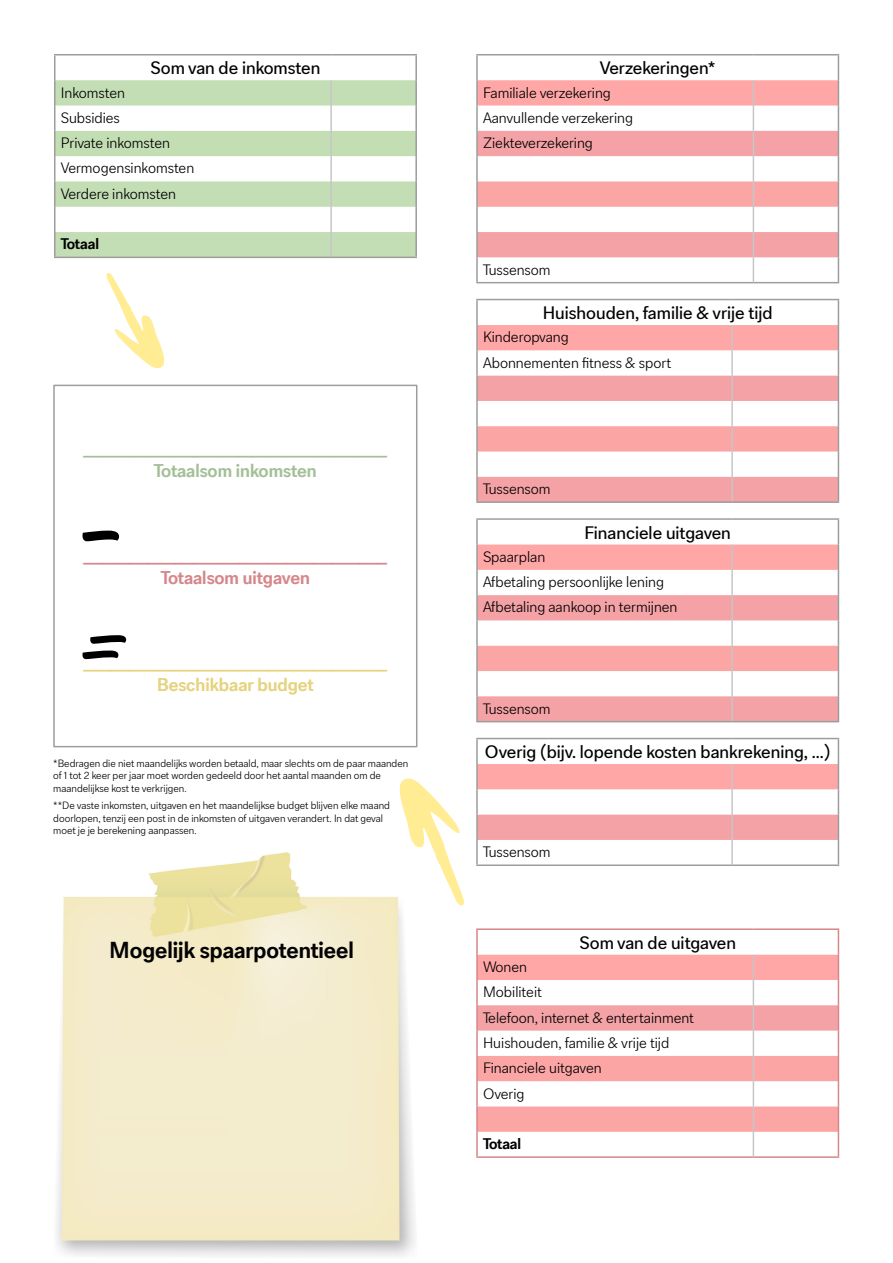
<style>
.page{position:relative;width:893px;height:1263px;background:#fff}
.page>*{position:absolute;margin:0;border:0;box-sizing:border-box;transform-origin:0 0}
.t1{font:700 22.5px "CA Sans Pro";color:#020203}
.t2{font:18px "CA Sans Pro";color:#000}
.t3{font:700 18px/21.6px "CA Sans Pro";color:#a5c098;text-align:center}
.t4{font:700 18px/21.6px "CA Sans Pro";color:#d5878b;text-align:center}
.t5{font:700 18px/21.6px "CA Sans Pro";color:#e5d37e;text-align:center}
.t6{font:300 15px/25.3px "CA Sans Pro";color:#000}
.t7{font:700 15px "CA Sans Pro";color:#000}
.t8{font:300 10.5px/12.6px "CA Sans Pro";color:#000}
</style>
<div class="page">
<hr style="left:476px;top:54px;width:277px;height:2px;background:#9d9d9c">
<hr style="left:476px;top:56px;width:2px;height:24px;background:#9d9d9c">
<hr style="left:753px;top:54px;width:86px;height:2px;background:#9d9d9c">
<hr style="left:476px;top:80px;width:2px;height:26px;background:#9d9d9c">
<hr style="left:476px;top:106px;width:2px;height:25px;background:#9d9d9c">
<hr style="left:476px;top:131px;width:2px;height:25px;background:#9d9d9c">
<hr style="left:476px;top:156px;width:2px;height:25px;background:#9d9d9c">
<hr style="left:476px;top:181px;width:2px;height:26px;background:#9d9d9c">
<hr style="left:476px;top:207px;width:2px;height:25px;background:#9d9d9c">
<hr style="left:476px;top:232px;width:2px;height:25px;background:#9d9d9c">
<hr style="left:476px;top:257px;width:2px;height:25px;background:#9d9d9c">
<svg style="left:477px;top:56px;width:362px;height:226px"></svg>
<hr style="left:476px;top:282px;width:277px;height:1px;background:#9d9d9c">
<hr style="left:753px;top:282px;width:86px;height:1px;background:#9d9d9c">
<hr style="left:476px;top:299px;width:256px;height:1px;background:#9d9d9c">
<hr style="left:476px;top:300px;width:2px;height:25px;background:#9d9d9c">
<hr style="left:732px;top:299px;width:107px;height:1px;background:#9d9d9c">
<hr style="left:476px;top:325px;width:2px;height:25px;background:#9d9d9c">
<hr style="left:476px;top:350px;width:2px;height:26px;background:#9d9d9c">
<hr style="left:476px;top:376px;width:2px;height:25px;background:#9d9d9c">
<hr style="left:476px;top:401px;width:2px;height:25px;background:#9d9d9c">
<hr style="left:476px;top:426px;width:2px;height:26px;background:#9d9d9c">
<hr style="left:476px;top:452px;width:2px;height:25px;background:#9d9d9c">
<hr style="left:476px;top:477px;width:2px;height:24px;background:#9d9d9c">
<svg style="left:477px;top:300px;width:362px;height:201px"></svg>
<hr style="left:476px;top:501px;width:256px;height:2px;background:#9d9d9c">
<hr style="left:732px;top:501px;width:107px;height:2px;background:#9d9d9c">
<hr style="left:476px;top:518px;width:256px;height:2px;background:#9d9d9c">
<hr style="left:476px;top:520px;width:2px;height:24px;background:#9d9d9c">
<hr style="left:732px;top:518px;width:107px;height:2px;background:#9d9d9c">
<hr style="left:476px;top:544px;width:2px;height:26px;background:#9d9d9c">
<hr style="left:476px;top:570px;width:2px;height:25px;background:#9d9d9c">
<hr style="left:476px;top:595px;width:2px;height:25px;background:#9d9d9c">
<hr style="left:476px;top:620px;width:2px;height:26px;background:#9d9d9c">
<hr style="left:476px;top:646px;width:2px;height:25px;background:#9d9d9c">
<hr style="left:476px;top:671px;width:2px;height:25px;background:#9d9d9c">
<hr style="left:476px;top:696px;width:2px;height:25px;background:#9d9d9c">
<svg style="left:477px;top:520px;width:362px;height:201px"></svg>
<hr style="left:476px;top:721px;width:256px;height:1px;background:#9d9d9c">
<hr style="left:732px;top:721px;width:107px;height:1px;background:#9d9d9c">
<hr style="left:476px;top:738px;width:256px;height:1px;background:#9d9d9c">
<hr style="left:476px;top:739px;width:2px;height:25px;background:#9d9d9c">
<hr style="left:732px;top:738px;width:107px;height:1px;background:#9d9d9c">
<hr style="left:476px;top:764px;width:2px;height:25px;background:#9d9d9c">
<hr style="left:476px;top:789px;width:2px;height:26px;background:#9d9d9c">
<hr style="left:476px;top:815px;width:2px;height:25px;background:#9d9d9c">
<hr style="left:476px;top:840px;width:2px;height:24px;background:#9d9d9c">
<svg style="left:477px;top:739px;width:362px;height:125px"></svg>
<hr style="left:476px;top:864px;width:256px;height:2px;background:#9d9d9c">
<hr style="left:732px;top:864px;width:107px;height:2px;background:#9d9d9c">
<svg style="left:56px;top:80px;width:359px;height:26px;background:#c4deb6"></svg>
<div style="left:56px;top:131px;width:359px;height:25px;background:#c4deb4"></div>
<svg style="left:56px;top:181px;width:359px;height:76px"></svg>
<hr style="left:330px;top:106px;width:2px;height:25px;background:#c6c6c6">
<hr style="left:330px;top:131px;width:2px;height:25px;background:#c6c6c6">
<hr style="left:330px;top:156px;width:2px;height:25px;background:#c6c6c6">
<hr style="left:330px;top:181px;width:2px;height:26px;background:#c6c6c6">
<hr style="left:330px;top:207px;width:2px;height:25px;background:#c6c6c6">
<hr style="left:330px;top:232px;width:2px;height:25px;background:#c6c6c6">
<hr style="left:330px;top:80px;width:2px;height:26px;background:#c6c6c6">
<hr style="left:54px;top:54px;width:277px;height:2px;background:#9d9d9c">
<hr style="left:54px;top:56px;width:2px;height:24px;background:#9d9d9c">
<hr style="left:331px;top:54px;width:86px;height:2px;background:#9d9d9c">
<hr style="left:415px;top:56px;width:2px;height:24px;background:#9d9d9c">
<hr style="left:54px;top:80px;width:2px;height:26px;background:#9d9d9c">
<hr style="left:415px;top:80px;width:2px;height:26px;background:#9d9d9c">
<hr style="left:54px;top:106px;width:2px;height:25px;background:#9d9d9c">
<hr style="left:415px;top:106px;width:2px;height:25px;background:#9d9d9c">
<hr style="left:54px;top:131px;width:2px;height:25px;background:#9d9d9c">
<hr style="left:415px;top:131px;width:2px;height:25px;background:#9d9d9c">
<hr style="left:54px;top:156px;width:2px;height:25px;background:#9d9d9c">
<hr style="left:415px;top:156px;width:2px;height:25px;background:#9d9d9c">
<hr style="left:54px;top:181px;width:2px;height:26px;background:#9d9d9c">
<hr style="left:415px;top:181px;width:2px;height:26px;background:#9d9d9c">
<hr style="left:54px;top:207px;width:2px;height:25px;background:#9d9d9c">
<hr style="left:415px;top:207px;width:2px;height:25px;background:#9d9d9c">
<hr style="left:54px;top:232px;width:2px;height:25px;background:#9d9d9c">
<hr style="left:415px;top:232px;width:2px;height:25px;background:#9d9d9c">
<hr style="left:54px;top:257px;width:277px;height:1px;background:#9d9d9c">
<hr style="left:331px;top:257px;width:86px;height:1px;background:#9d9d9c">
<hr style="left:476px;top:928px;width:277px;height:2px;background:#d5878b">
<hr style="left:476px;top:930px;width:2px;height:25px;background:#d5878b">
<hr style="left:753px;top:928px;width:86px;height:2px;background:#d5878b">
<hr style="left:476px;top:955px;width:2px;height:25px;background:#d5878b">
<hr style="left:476px;top:980px;width:2px;height:25px;background:#d5878b">
<hr style="left:476px;top:1005px;width:2px;height:25px;background:#d5878b">
<hr style="left:476px;top:1030px;width:2px;height:26px;background:#d5878b">
<hr style="left:476px;top:1056px;width:2px;height:25px;background:#d5878b">
<hr style="left:476px;top:1081px;width:2px;height:25px;background:#d5878b">
<hr style="left:476px;top:1106px;width:2px;height:26px;background:#d5878b">
<hr style="left:476px;top:1132px;width:2px;height:24px;background:#d5878b">
<svg style="left:477px;top:930px;width:362px;height:226px"></svg>
<hr style="left:476px;top:1156px;width:277px;height:2px;background:#d5878b">
<hr style="left:753px;top:1156px;width:86px;height:2px;background:#d5878b">
<svg style="left:106px;top:273px;width:59px;height:96px"></svg>
<svg style="left:399px;top:778px;width:65px;height:128px"></svg>
<div style="left:53px;top:385px;width:364px;height:362px;border:2px solid #9d9d9c"></div>
<svg style="left:82px;top:635px;width:44px;height:24px"></svg>
<svg style="left:82px;top:531px;width:37px;height:10px"></svg>
<img style="left:56px;top:853px;width:361px;height:404px">
<p class="t2" style="left:151px;top:57px;width:171px">Som van de inkomsten</p>
<p class="t6" style="left:61px;top:80px;width:135px">Inkomsten<br>Subsidies<br>Private inkomsten<br>Vermogensinkomsten<br>Verdere inkomsten</p>
<p class="t7" style="left:61px;top:235px;width:40px">Totaal</p>
<p class="t3" style="left:84px;top:438px;width:305px">_________________________________<br>Totaalsom inkomsten</p>
<p class="t4" style="left:84px;top:545px;width:305px">_________________________________<br>Totaalsom uitgaven</p>
<p class="t5" style="left:84px;top:652px;width:305px">_________________________________<br>Beschikbaar budget</p>
<p class="t8" style="left:53px;top:757px;width:357px">*Bedragen die niet maandelijks worden betaald, maar slechts om de paar maanden of 1 tot 2 keer per jaar moet worden gedeeld door het aantal maanden om de maandelijkse kost te verkrijgen.</p>
<p class="t8" style="left:53px;top:799px;width:338px">**De vaste inkomsten, uitgaven en het maandelijkse budget blijven elke maand doorlopen, tenzij een post in de inkomsten of uitgaven verandert. In dat geval moet je je berekening aanpassen.</p>
<h1 class="t1" style="left:110px;top:936px;width:246px">Mogelijk spaarpotentieel</h1>
<p class="t2" style="left:600px;top:57px;width:117px">Verzekeringen*</p>
<p class="t6" style="left:483px;top:80px;width:152px">Familiale verzekering<br>Aanvullende verzekering<br>Ziekteverzekering</p>
<p class="t6" style="left:483px;top:257px;width:69px">Tussensom</p>
<p class="t2" style="left:543px;top:302px;width:231px">Huishouden, familie &amp; vrije tijd</p>
<p class="t6" style="left:483px;top:324px;width:190px">Kinderopvang<br>Abonnementen fitness &amp; sport</p>
<p class="t6" style="left:483px;top:476px;width:69px">Tussensom</p>
<p class="t2" style="left:585px;top:521px;width:148px">Financiele uitgaven</p>
<p class="t6" style="left:483px;top:544px;width:196px">Spaarplan<br>Afbetaling persoonlijke lening<br>Afbetaling aankoop in termijnen</p>
<p class="t6" style="left:483px;top:696px;width:69px">Tussensom</p>
<p class="t2" style="left:485px;top:741px;width:347px">Overig (bijv. lopende kosten bankrekening, ...)</p>
<p class="t6" style="left:483px;top:839px;width:69px">Tussensom</p>
<p class="t2" style="left:579px;top:932px;width:158px">Som van de uitgaven</p>
<p class="t6" style="left:483px;top:954px;width:212px">Wonen<br>Mobiliteit<br>Telefoon, internet &amp; entertainment<br>Huishouden, familie &amp; vrije tijd<br>Financiele uitgaven<br>Overig</p>
<p class="t7" style="left:483px;top:1134px;width:40px">Totaal</p>
</div>
